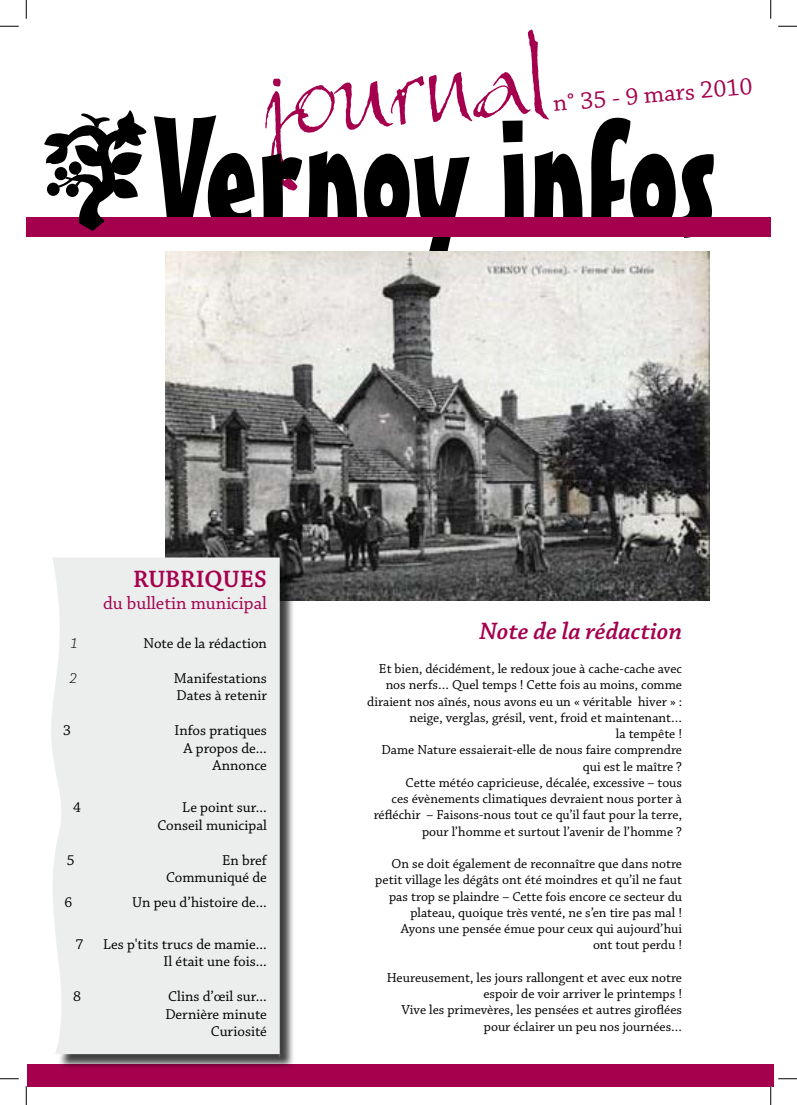
<style>
.page{position:relative;width:797px;height:1105px;background:#fff}
.page>*{position:absolute;margin:0;border:0;box-sizing:border-box;transform-origin:0 0}
.t1{font:162.5px "Mister Earl BT";color:#000}
.t2{font:111.25px "Bergell Plain";color:#a4004e}
.t3{font:italic 600 25px "Chaparral Pro";color:#a4004e}
.t4{font:25px "Chaparral Pro";color:#a4004e}
.t5{font:600 25px "Chaparral Pro";color:#a4004e}
.t6{font:18.75px "Chaparral Pro";color:#a4004e}
.t7{font:15px/17.5px "Chaparral Pro";color:#000;text-align:right}
.t8{font:italic 300 15px "Chaparral Pro";color:#000}
.t9{font:13.75px/16.2px "Chaparral Pro";color:#000;text-align:right}
</style>
<div class="page">
<div style="left:26px;top:218px;width:744px;height:19px;background:#a4004e"></div>
<svg style="left:44px;top:110px;width:105px;height:121px"></svg>
<div style="left:27px;top:1064px;width:746px;height:23px;background:#a4004e"></div>
<img style="left:165px;top:252px;width:545px;height:348px">
<div style="left:53px;top:559px;width:261px;height:519px;background:#000;opacity:.75"></div>
<div style="left:51px;top:557px;width:229px;height:500px;background:#eceded"></div>
<svg style="left:0;top:25px;width:19px;height:2px"></svg>
<svg style="left:778px;top:25px;width:19px;height:2px"></svg>
<svg style="left:0;top:1078px;width:19px;height:1px"></svg>
<svg style="left:778px;top:1078px;width:19px;height:1px"></svg>
<svg style="left:25px;top:0;width:2px;height:19px"></svg>
<svg style="left:25px;top:1086px;width:2px;height:19px"></svg>
<svg style="left:770px;top:0;width:1px;height:19px"></svg>
<svg style="left:770px;top:1086px;width:1px;height:19px"></svg>
<h2 class="t2" style="left:254px;top:33px;width:288px;rotate:-5deg">journal</h2>
<h3 class="t4" style="left:552px;top:89px;width:201px;rotate:-5deg">n° 35 - 9 mars 2010</h3>
<h1 class="t1" style="left:153px;top:76px;width:564px">Vernoy infos</h1>
<h3 class="t5" style="left:133px;top:564px;width:135px">RUBRIQUES</h3>
<h3 class="t6" style="left:103px;top:593px;width:165px">du bulletin municipal</h3>
<p class="t8" style="left:71px;top:635px;width:9px">1</p>
<p class="t7" style="left:143px;top:635px;width:125px">Note de la rédaction</p>
<p class="t8" style="left:69px;top:670px;width:9px">2</p>
<p class="t7" style="left:174px;top:670px;width:95px;text-align:left">Manifestations<br>Dates à retenir</p>
<p class="t7" style="left:63px;top:722px;width:9px">3</p>
<p class="t7" style="left:174px;top:722px;width:94px">Infos pratiques<br>A propos de...<br>Annonce</p>
<p class="t7" style="left:73px;top:799px;width:9px">4</p>
<p class="t7" style="left:157px;top:799px;width:111px">Le point sur...<br>Conseil municipal</p>
<p class="t7" style="left:67px;top:852px;width:9px">5</p>
<p class="t7" style="left:166px;top:852px;width:102px">En bref<br>Communiqué de</p>
<p class="t7" style="left:64px;top:894px;width:9px">6</p>
<p class="t7" style="left:132px;top:894px;width:136px">Un peu d’histoire de...</p>
<p class="t7" style="left:75px;top:936px;width:9px">7</p>
<p class="t7" style="left:103px;top:936px;width:165px">Les p'tits trucs de mamie...<br>Il était une fois...</p>
<p class="t7" style="left:73px;top:988px;width:9px">8</p>
<p class="t7" style="left:165px;top:988px;width:103px">Clins d’œil sur...<br>Dernière minute<br>Curiosité</p>
<h3 class="t3" style="left:479px;top:617px;width:204px">Note de la rédaction</h3>
<p class="t9" style="left:367px;top:661px;width:316px">Et bien, décidément, le redoux joue à cache-cache avec nos nerfs… Quel temps ! Cette fois au moins, comme diraient nos aînés, nous avons eu un « véritable hiver » : neige, verglas, grésil, vent, froid et maintenant…<br>la tempête !<br>Dame Nature essaierait-elle de nous faire comprendre qui est le maître ?<br>Cette météo capricieuse, décalée, excessive – tous<br>ces évènements climatiques devraient nous porter à réfléchir – Faisons-nous tout ce qu’il faut pour la terre, pour l’homme et surtout l’avenir de l’homme ?</p>
<p class="t9" style="left:375px;top:856px;width:308px">On se doit également de reconnaître que dans notre petit village les dégâts ont été moindres et qu’il ne faut pas trop se plaindre – Cette fois encore ce secteur du plateau, quoique très venté, ne s’en tire pas mal !<br>Ayons une pensée émue pour ceux qui aujourd’hui<br>ont tout perdu !</p>
<p class="t9" style="left:387px;top:970px;width:297px">Heureusement, les jours rallongent et avec eux notre espoir de voir arriver le printemps !<br>Vive les primevères, les pensées et autres giroflées pour éclairer un peu nos journées…</p>
</div>
